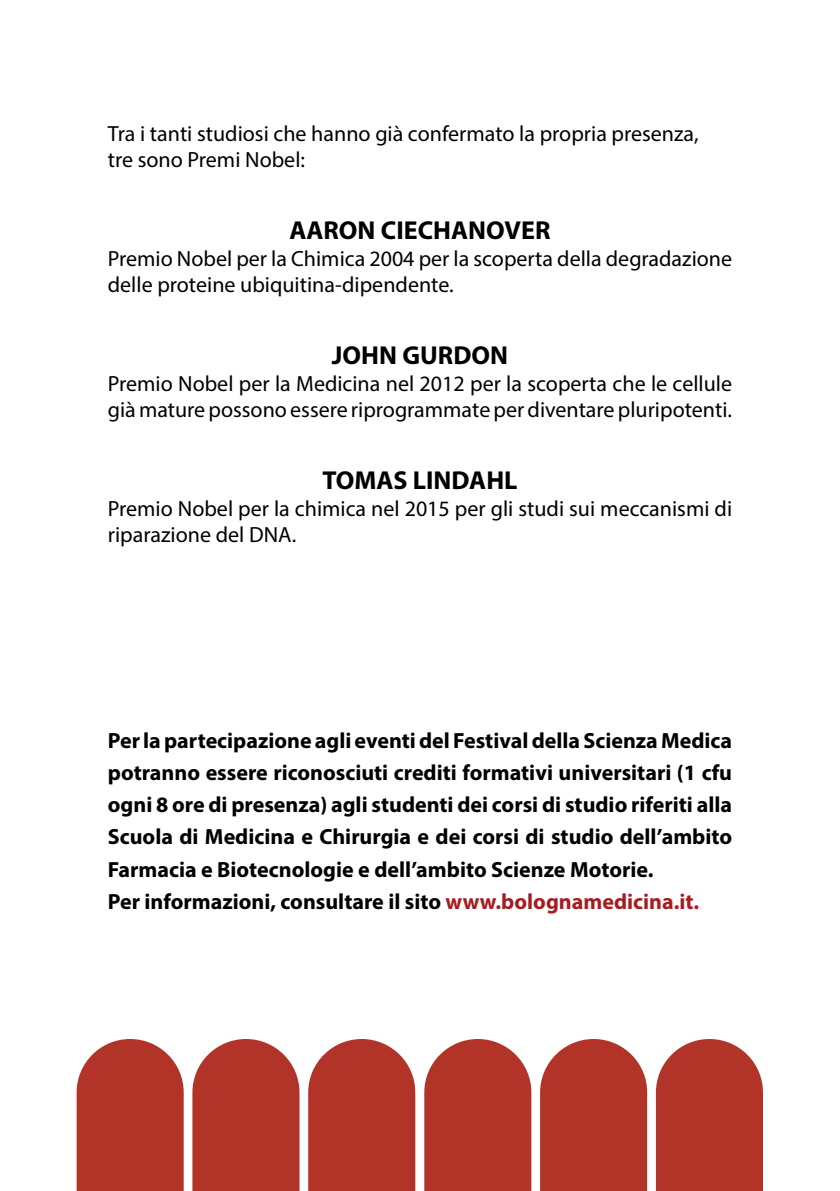
<style>
.page{position:relative;width:840px;height:1191px;background:#fff}
.page>*{position:absolute;margin:0;border:0;box-sizing:border-box;transform-origin:0 0}
.t1{font:700 26px "Myriad Pro";color:#000}
.t2{font:22px/26.4px "Myriad Pro";color:#000}
.t3{font:700 22px/32px "Myriad Pro";color:#000}
.s1{color:#a41d21}
</style>
<div class="page">
<svg style="left:192px;top:1039px;width:107px;height:152px;background:#b84338"></svg>
<svg style="left:308px;top:1039px;width:107px;height:152px;background:#b74338"></svg>
<svg style="left:77px;top:1039px;width:106px;height:152px;background:#b74237"></svg>
<svg style="left:424px;top:1039px;width:107px;height:152px;background:#b74338"></svg>
<svg style="left:540px;top:1039px;width:106px;height:152px;background:#b74338"></svg>
<svg style="left:655px;top:1039px;width:107px;height:152px;background:#b84439"></svg>
<p class="t2" style="left:108px;top:120px;width:592px">Tra i tanti studiosi che hanno già confermato la propria presenza, tre sono Premi Nobel:</p>
<p class="t1" style="left:289px;top:214px;width:262px">AARON CIECHANOVER</p>
<p class="t2" style="left:108px;top:245px;width:625px">Premio Nobel per la Chimica 2004 per la scoperta della degradazione delle proteine ubiquitina-dipendente.</p>
<p class="t1" style="left:332px;top:338px;width:177px">JOHN GURDON</p>
<p class="t2" style="left:108px;top:370px;width:625px">Premio Nobel per la Medicina nel 2012 per la scoperta che le cellule già mature possono essere riprogrammate per diventare pluripotenti.</p>
<p class="t1" style="left:322px;top:463px;width:196px">TOMAS LINDAHL</p>
<p class="t2" style="left:108px;top:494px;width:625px">Premio Nobel per la chimica nel 2015 per gli studi sui meccanismi di riparazione del DNA.</p>
<p class="t3" style="left:108px;top:724px;width:625px">Per la partecipazione agli eventi del Festival della Scienza Medica potranno essere riconosciuti crediti formativi universitari (1 cfu ogni 8 ore di presenza) agli studenti dei corsi di studio riferiti alla Scuola di Medicina e Chirurgia e dei corsi di studio dell’ambito Farmacia e Biotecnologie e dell’ambito Scienze Motorie.<br>Per informazioni, consultare il sito <span class="s1">www.bolognamedicina.it.</span></p>
</div>
